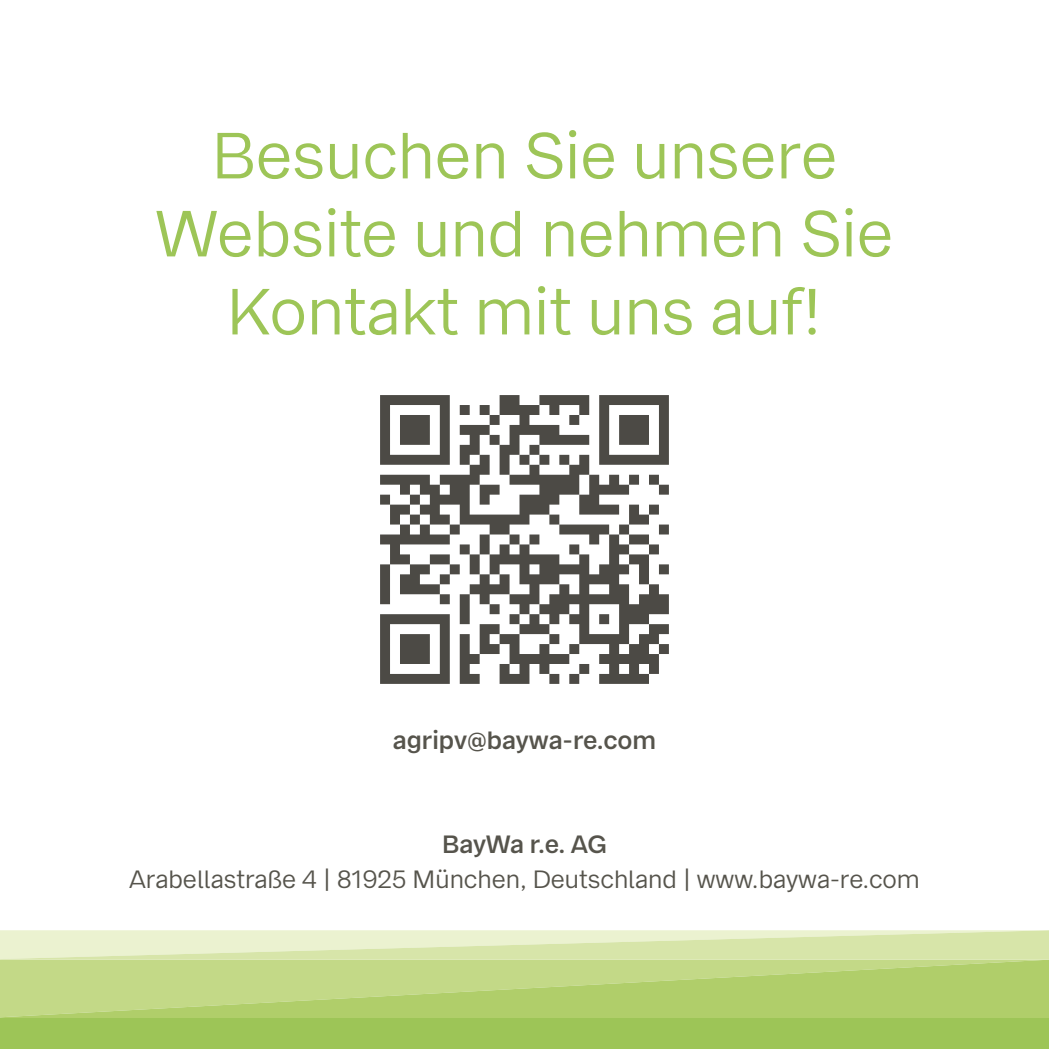
<style>
.page{position:relative;width:1049px;height:1049px;background:#fff}
.page>*{position:absolute;margin:0;border:0;box-sizing:border-box;transform-origin:0 0}
.t1{font:65px/78px "Bay Wa Sans";color:#9dc557;text-align:center}
.t2{font:25px "Bay Wa Sans";color:#56544c}
.t3{font:600 25px "Bay Wa Sans";color:#56544c}
</style>
<div class="page">
<svg style="left:380px;top:395px;width:289px;height:289px"></svg>
<svg style="left:0;top:960px;width:1049px;height:58px;background:#b9d378"></svg>
<svg style="left:0;top:930px;width:1049px;height:30px;background:#e1ebbd"></svg>
<div style="left:0;top:1018px;width:1049px;height:31px;background:#9dc557"></div>
<h1 class="t1" style="left:156px;top:117px;width:739px">Besuchen Sie unsere<br>Website und nehmen Sie<br>Kontakt mit uns auf!</h1>
<p class="t3" style="left:393px;top:724px;width:265px">agripv@baywa-re.com</p>
<p class="t3" style="left:442px;top:828px;width:166px">BayWa r.e. AG</p>
<p class="t2" style="left:129px;top:864px;width:792px">Arabellastraße 4 | 81925 München, Deutschland | www.baywa-re.com</p>
</div>
